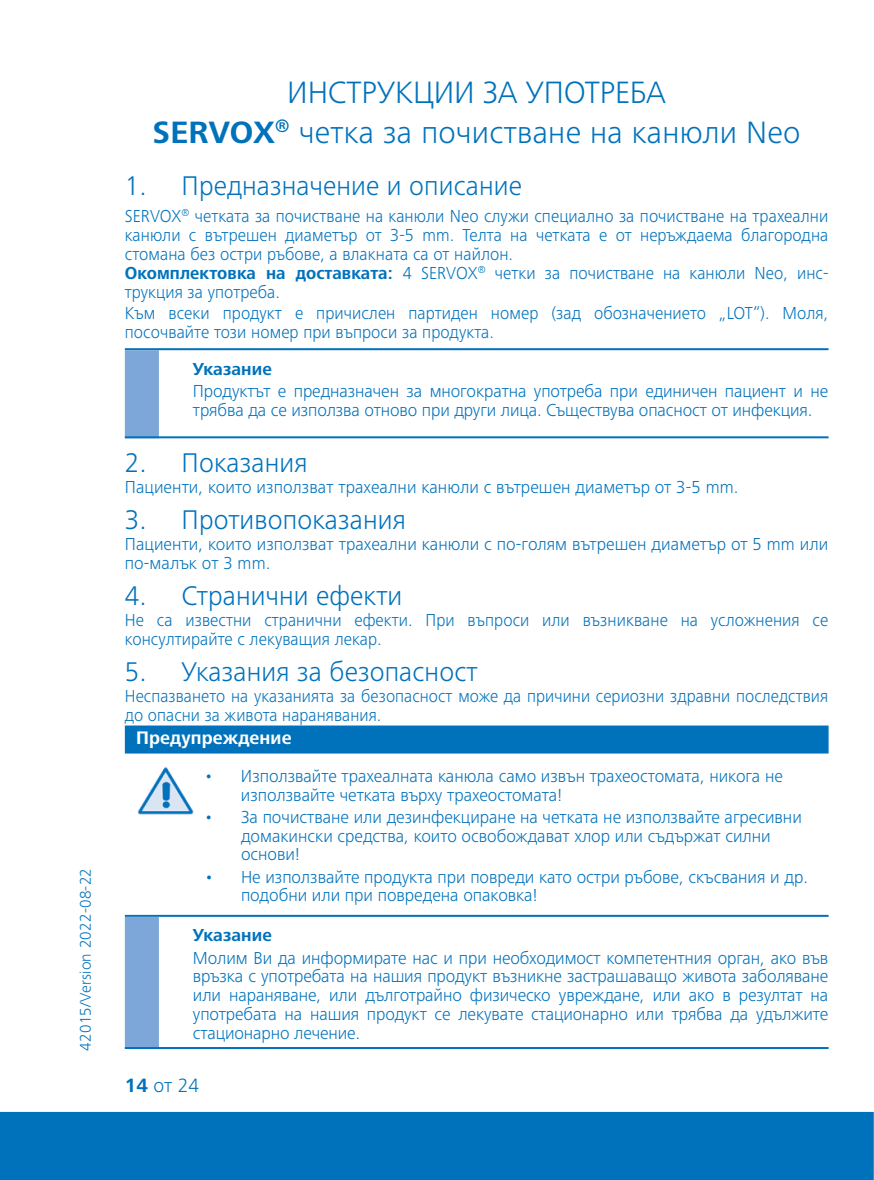
<style>
.page{position:relative;width:874px;height:1180px;background:#fff}
.page>*{position:absolute;margin:0;border:0;box-sizing:border-box;transform-origin:0 0}
.t1{font:300 32px/40px "Frutiger Next LTW1 G";letter-spacing:.005em;color:#0072bc;text-align:center}
.t2{font:300 28px "Frutiger Next LTW1 G";letter-spacing:.005em;color:#0072bc}
.t3{font:300 20px "Frutiger Next LTW1 G";color:#0072bc}
.t4{font:700 18.8px "Frutiger Next LTW1 G";letter-spacing:.005em;color:#fff}
.t5{font:300 18px/18.8px "Frutiger Next LTW1 G";color:#0072bc}
.t6{font:300 18px/18.8px "Frutiger Next LTW1 G";color:#0072bc;scale:.95 1}
.t7{font:300 18px/18.8px "Frutiger Next LTW1 G";color:#0072bc;scale:.94 1}
.t8{font:700 18px "Frutiger Next LTW1 G";letter-spacing:.005em;color:#0072bc}
.t9{font:300 16px "Frutiger Next LTW1 G";letter-spacing:.015em;color:#0072bc}
.s1{font-weight:700}
</style>
<div class="page">
<svg style="left:873px;top:1111px;width:1px;height:68px"></svg>
<div style="left:0;top:1111px;width:873px;height:68px;background:#0072bc"></div>
<hr style="left:125px;top:348px;width:703px;height:2px;background:#0072bc">
<div style="left:125px;top:350px;width:34px;height:88px;background:#7ca7d8"></div>
<hr style="left:125px;top:436px;width:703px;height:2px;background:#0072bc">
<div style="left:125px;top:725px;width:703px;height:28px;background:#0072bc"></div>
<hr style="left:125px;top:914px;width:703px;height:2px;background:#0072bc">
<div style="left:125px;top:916px;width:34px;height:132px;background:#7ca7d8"></div>
<hr style="left:125px;top:1046px;width:703px;height:2px;background:#0072bc">
<img style="left:137px;top:767px;width:57px;height:48px">
<p class="t9" style="left:76px;top:1050px;width:184px;rotate:-90deg">42015/Version 2022-08-22</p>
<h1 class="t1" style="left:152px;top:72px;width:649px">ИНСТРУКЦИИ ЗА УПОТРЕБА<br><span class="s1">SERVOX</span><sup>®</sup> четка за почистване на канюли Neo</h1>
<h2 class="t2" style="left:125px;top:170px;width:398px">1. Предназначение и описание</h2>
<p class="t6" style="left:125px;top:207px;width:741px">SERVOX<sup>®</sup> четката за почистване на канюли Neo служи специално за почистване на трахеални канюли с вътрешен диаметър от 3-5 mm. Телта на четката е от неръждаема благородна стомана без остри ръбове, а влакната са от найлон.<br><span class="s1">Окомплектовка на доставката:</span> 4 SERVOX<sup>®</sup> четки за почистване на канюли Neo, инс&shy;трукция за употреба.</p>
<p class="t6" style="left:125px;top:304px;width:741px">Към всеки продукт е причислен партиден номер (зад обозначението „LOT“). Моля, посочвайте този номер при въпроси за продукта.</p>
<p class="t8" style="left:193px;top:358px;width:80px">Указание</p>
<p class="t5" style="left:193px;top:381px;width:636px">Продуктът е предназначен за многократна употреба при единичен пациент и не трябва да се използва отново при други лица. Съществува опасност от инфекция.</p>
<h2 class="t2" style="left:125px;top:446px;width:184px">2. Показания</h2>
<p class="t5" style="left:125px;top:477px;width:614px">Пациенти, които използват трахеални канюли с вътрешен диаметър от 3-5 mm.</p>
<h2 class="t2" style="left:125px;top:503px;width:282px">3. Противопоказания</h2>
<p class="t5" style="left:125px;top:534px;width:704px">Пациенти, които използват трахеални канюли с по-голям вътрешен диаметър от 5 mm или по-малък от 3 mm.</p>
<h2 class="t2" style="left:125px;top:579px;width:279px">4. Странични ефекти</h2>
<p class="t6" style="left:125px;top:610px;width:741px">Не са известни странични ефекти. При въпроси или възникване на усложнения се консултирайте с лекуващия лекар.</p>
<h2 class="t2" style="left:125px;top:655px;width:354px">5. Указания за безопасност</h2>
<p class="t7" style="left:125px;top:686px;width:749px">Неспазването на указанията за безопасност може да причини сериозни здравни последствия до опасни за живота наранявания.</p>
<p class="t4" style="left:136px;top:727px;width:157px">Предупреждение</p>
<p class="t5" style="left:241px;top:766px;width:543px;text-indent:-37px">• Използвайте трахеалната канюла само извън трахеостомата, никога не използвайте четката върху трахеостомата!</p>
<p class="t5" style="left:241px;top:807px;width:562px;text-indent:-37px">• За почистване или дезинфекциране на четката не използвайте агресивни домакински средства, които освобождават хлор или съдържат силни основи!</p>
<p class="t5" style="left:241px;top:867px;width:568px;text-indent:-37px">• Не използвайте продукта при повреди като остри ръбове, скъсвания и др. подобни или при повредена опаковка!</p>
<p class="t8" style="left:193px;top:924px;width:80px">Указание</p>
<p class="t5" style="left:193px;top:947px;width:636px;text-align:justify">Молим Ви да информирате нас и при необходимост компетентния орган, ако във връзка с употребата на нашия продукт възникне застрашаващо живота заболяване или нараняване, или дълготрайно физическо увреждане, или ако в резултат на употребата на нашия продукт се лекувате стационарно или трябва да удължите стационарно лечение.</p>
<p class="t3" style="left:125px;top:1073px;width:76px"><span class="s1">14</span> от 24</p>
</div>
